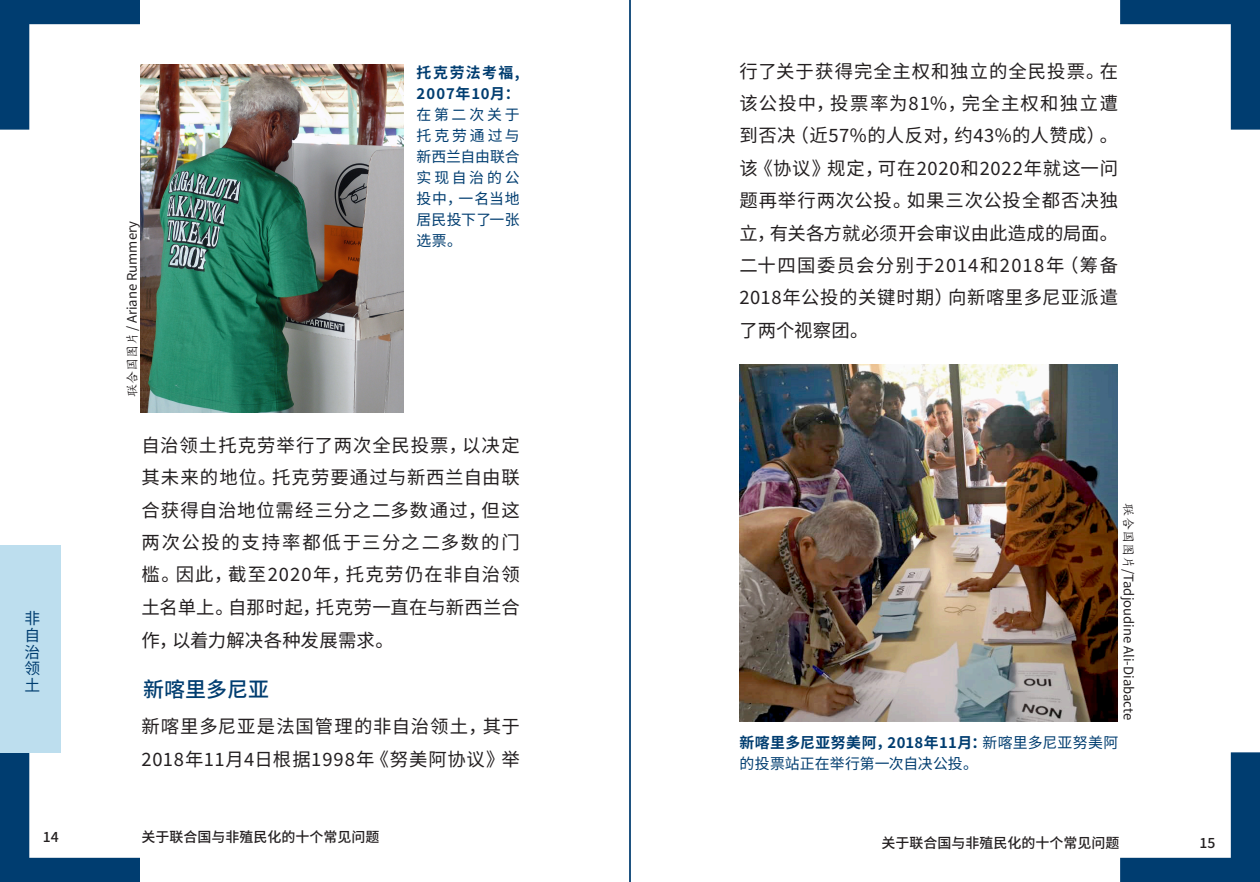
<style>
.page{position:relative;width:1260px;height:882px;background:#fff}
.page>*{position:absolute;margin:0;border:0;box-sizing:border-box;transform-origin:0 0}
.t1{font:500 21px "Source Han Sans CN";color:#003d70}
.body-larger_CH{font:18.38px/32.4px "Source Han Sans CN";letter-spacing:.04em;color:#231f20;text-align:justify}
.t2{font:15.75px "Source Han Sans CN";color:#003d70}
.photo_cap-TEMP{font:14.88px/21px "Source Han Sans CN";letter-spacing:.02em;color:#003d70;text-align:justify}
.t3{font:500 14px "Source Han Sans CN";color:#231f20}
.photo_credit-TEMP{font:13.12px "Source Han Sans CN";color:#231f20}
.s1{font-family:"Kai Ti"}
.s2{font-weight:700}
</style>
<div class="page">
<svg style="left:0;top:0;width:140px;height:130px"></svg>
<svg style="left:1120px;top:752px;width:140px;height:130px"></svg>
<svg style="left:0;top:752px;width:140px;height:130px"></svg>
<div style="left:0;top:545px;width:61px;height:207px;background:#bddeee"></div>
<img style="left:141px;top:64px;width:262px;height:349px">
<img style="left:740px;top:364px;width:378px;height:358px">
<svg style="left:1120px;top:0;width:140px;height:130px"></svg>
<hr style="left:629px;top:0;width:2px;height:882px;background:#003d70">
<p class="t2" style="left:25px;top:610px;width:17px">非</p>
<p class="t2" style="left:25px;top:626px;width:17px">自</p>
<p class="t2" style="left:25px;top:643px;width:17px">治</p>
<p class="t2" style="left:25px;top:659px;width:17px">领</p>
<p class="t2" style="left:25px;top:676px;width:17px">土</p>
<p class="photo_credit-TEMP" style="left:125px;top:397px;width:178px;rotate:-90deg"><span class="s1">联合国图片</span>/ Ariane Rummery</p>
<p class="photo_cap-TEMP" style="left:417px;top:63px;width:105px"><span class="s2">托克劳法考福, 2007年10月：</span>在第二次关于托克劳通过与新西兰自由联合实现自治的公投中，一名当地居民投下了一张选票。</p>
<p class="body-larger_CH" style="left:142px;top:429px;width:380px">自治领土托克劳举行了两次全民投票，以决定其未来的地位。托克劳要通过与新西兰自由联合获得自治地位需经三分之二多数通过，但这两次公投的支持率都低于三分之二多数的门槛。因此，截至2020年，托克劳仍在非自治领土名单上。自那时起，托克劳一直在与新西兰合作，以着力解决各种发展需求。</p>
<h4 class="t1" style="left:143px;top:677px;width:128px">新喀里多尼亚</h4>
<p class="body-larger_CH" style="left:142px;top:711px;width:380px">新喀里多尼亚是法国管理的非自治领土，其于<br>2018年11月4日根据1998年《努美阿协议》举</p>
<p class="body-larger_CH" style="left:740px;top:55px;width:380px">行了关于获得完全主权和独立的全民投票。在该公投中，投票率为81%，完全主权和独立遭到否决（近57%的人反对，约43%的人赞成）。该《协议》规定，可在2020和2022年就这一问题再举行两次公投。如果三次公投全都否决独立，有关各方就必须开会审议由此造成的局面。二十四国委员会分别于2014和2018年（筹备2018年公投的关键时期）向新喀里多尼亚派遣了两个视察团。</p>
<p class="photo_credit-TEMP" style="left:1136px;top:503px;width:218px;rotate:90deg"><span class="s1">联合国图片</span>/Tadjoudine Ali-Diabacte</p>
<p class="photo_cap-TEMP" style="left:740px;top:733px;width:380px"><span class="s2">新喀里多尼亚努美阿，2018年11月：</span>新喀里多尼亚努美阿的投票站正在举行第一次自决公投。</p>
<p class="t3" style="left:43px;top:829px;width:17px">14</p>
<p class="t3" style="left:142px;top:829px;width:240px">关于联合国与非殖民化的十个常见问题</p>
<p class="t3" style="left:881px;top:835px;width:239px">关于联合国与非殖民化的十个常见问题</p>
<p class="t3" style="left:1200px;top:835px;width:17px">15</p>
</div>
